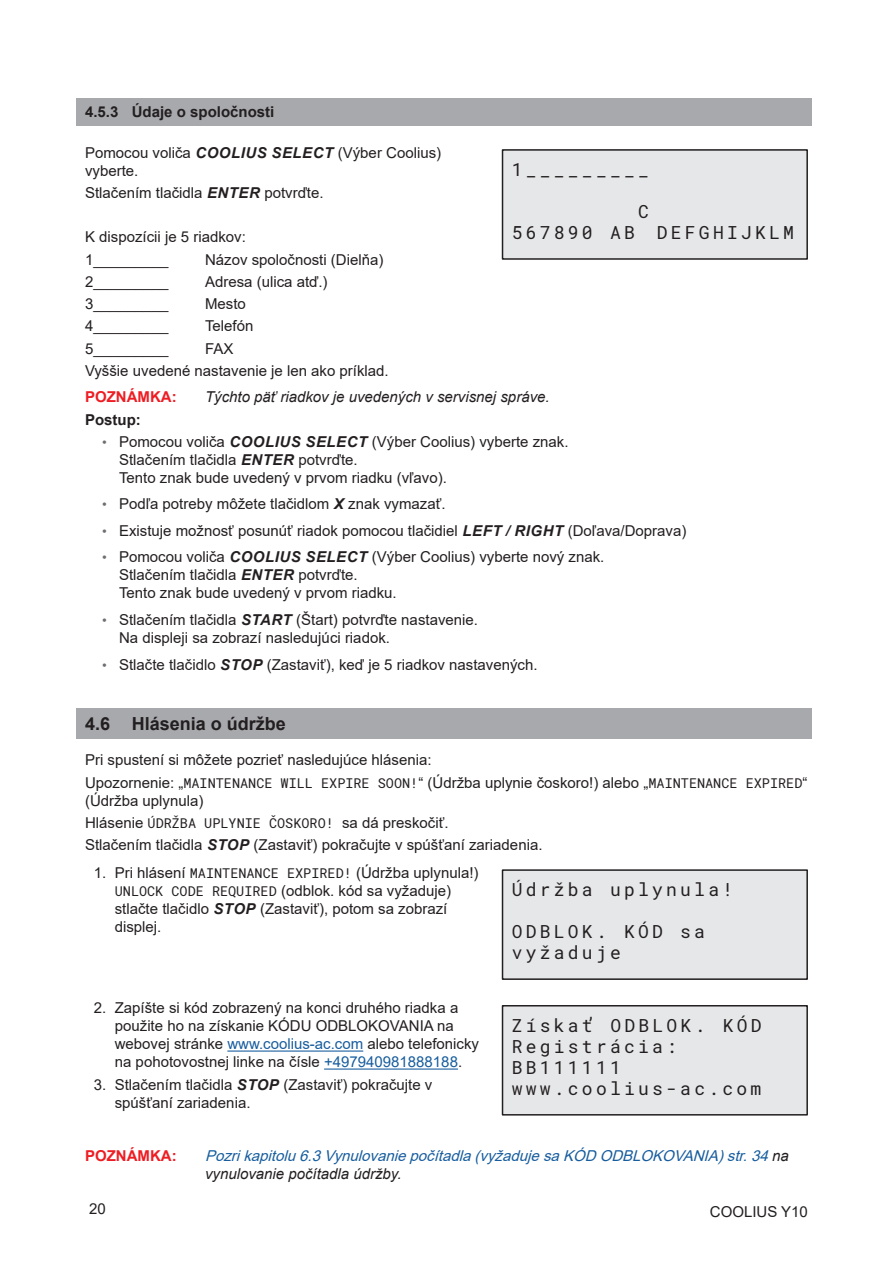
<style>
.page{position:relative;width:893px;height:1263px;background:#fff}
.page>*{position:absolute;margin:0;border:0;box-sizing:border-box;transform-origin:0 0}
.t1{font:18px/21px "Roboto Mono";letter-spacing:.18em;color:#231f20}
.t2{font:700 18px "Arial";color:#231f20}
.t3{font:15px/18px "Arial";color:#231f20}
.t4{font:italic 15px/18px "Arial";color:#175d9e}
.t5{font:italic 15px "Arial";color:#231f20}
.t6{font:700 15px "Arial";color:#231f20}
.t7{font:700 15px "Arial";color:#ee1d23}
.s1{font-weight:700;font-style:italic}
.s2{font-size:13.5px;color:#6c6e71}
.s3{font-family:"Roboto Mono";font-size:13.5px}
.s4{color:#175d9e}
.s5{color:#231f20}
</style>
<div class="page">
<div style="left:77px;top:98px;width:735px;height:28px;background:#a8a9ad"></div>
<div style="left:77px;top:709px;width:735px;height:30px;background:#a8a9ad"></div>
<hr style="left:227px;top:1050px;width:136px;height:1px;background:#175d9e">
<hr style="left:324px;top:1068px;width:134px;height:1px;background:#175d9e">
<div style="left:502px;top:150px;width:305px;height:109px;background:#e6e7e9"></div>
<div style="left:502px;top:149px;width:306px;height:111px;border:2px solid #231f20"></div>
<div style="left:502px;top:870px;width:305px;height:109px;background:#e6e7e9"></div>
<div style="left:502px;top:869px;width:306px;height:111px;border:2px solid #231f20"></div>
<div style="left:502px;top:1006px;width:305px;height:109px;background:#e6e7e9"></div>
<div style="left:502px;top:1005px;width:306px;height:110px;border:2px solid #231f20"></div>
<p class="t6" style="left:85px;top:101px;width:191px">4.5.3 Údaje o spoločnosti</p>
<p class="t3" style="left:85px;top:143px;width:358px">Pomocou voliča <span class="s1">COOLIUS SELECT</span> (Výber Coolius) vyberte.</p>
<p class="t3" style="left:85px;top:184px;width:240px">Stlačením tlačidla <span class="s1">ENTER</span> potvrďte.</p>
<p class="t3" style="left:85px;top:226px;width:162px;line-height:22.2px">K dispozícii je 5 riadkov:<br>1_________</p>
<p class="t3" style="left:205px;top:250px;width:180px">Názov spoločnosti (Dielňa)</p>
<p class="t1" style="left:512px;top:158px;width:139px">1_________</p>
<p class="t1" style="left:512px;top:200px;width:284px;text-indent:126px">C<br>567890 AB DEFGHIJKLM</p>
<p class="t3" style="left:85px;top:273px;width:85px">2_________</p>
<p class="t3" style="left:205px;top:273px;width:124px">Adresa (ulica atď.)</p>
<p class="t3" style="left:85px;top:295px;width:85px">3_________</p>
<p class="t3" style="left:205px;top:295px;width:42px">Mesto</p>
<p class="t3" style="left:85px;top:317px;width:85px">4_________</p>
<p class="t3" style="left:205px;top:317px;width:50px">Telefón</p>
<p class="t3" style="left:85px;top:339px;width:85px">5_________</p>
<p class="t3" style="left:85px;top:337px;width:305px;line-height:22.2px;text-indent:120px">FAX<br>Vyššie uvedené nastavenie je len ako príklad.</p>
<p class="t7" style="left:85px;top:387px;width:93px">POZNÁMKA:</p>
<p class="t5" style="left:205px;top:387px;width:346px">Týchto päť riadkov je uvedených v servisnej správe.</p>
<p class="t6" style="left:85px;top:409px;width:57px">Postup:</p>
<p class="t3" style="left:119px;top:433px;width:451px;text-indent:-17px"><span class="s2">•</span> Pomocou voliča <span class="s1">COOLIUS SELECT</span> (Výber Coolius) vyberte znak.<br>Stlačením tlačidla <span class="s1">ENTER</span> potvrďte.<br>Tento znak bude uvedený v prvom riadku (vľavo).</p>
<p class="t3" style="left:102px;top:495px;width:345px"><span class="s2">•</span> Podľa potreby môžete tlačidlom <span class="s1">X</span> znak vymazať.</p>
<p class="t3" style="left:102px;top:522px;width:586px"><span class="s2">•</span> Existuje možnosť posunúť riadok pomocou tlačidiel <span class="s1">LEFT / RIGHT</span> (Doľava/Doprava)</p>
<p class="t3" style="left:119px;top:548px;width:487px;text-indent:-17px"><span class="s2">•</span> Pomocou voliča <span class="s1">COOLIUS SELECT</span> (Výber Coolius) vyberte nový znak.<br>Stlačením tlačidla <span class="s1">ENTER</span> potvrďte.<br>Tento znak bude uvedený v prvom riadku.</p>
<p class="t3" style="left:119px;top:611px;width:360px;text-indent:-17px"><span class="s2">•</span> Stlačením tlačidla <span class="s1">START</span> (Štart) potvrďte nastavenie.<br>Na displeji sa zobrazí nasledujúci riadok.</p>
<p class="t3" style="left:102px;top:655px;width:437px"><span class="s2">•</span> Stlačte tlačidlo <span class="s1">STOP</span> (Zastaviť), keď je 5 riadkov nastavených.</p>
<p class="t2" style="left:85px;top:711px;width:202px">4.6 Hlásenia o údržbe</p>
<p class="t3" style="left:85px;top:749px;width:724px;line-height:22.2px">Pri spustení si môžete pozrieť nasledujúce hlásenia:<br>Upozornenie: „<span class="s3">MAINTENANCE WILL EXPIRE SOON!</span>“ (Údržba uplynie čoskoro!) alebo „<span class="s3">MAINTENANCE EXPIRED</span>“</p>
<p class="t3" style="left:85px;top:789px;width:459px;line-height:22.2px">(Údržba uplynula)<br>Hlásenie <span class="s3">ÚDRŽBA UPLYNIE ČOSKORO!</span> sa dá preskočiť.<br>Stlačením tlačidla <span class="s1">STOP</span> (Zastaviť) pokračujte v spúšťaní zariadenia.</p>
<p class="t3" style="left:115px;top:863px;width:365px;text-indent:-21px">1. Pri hlásení <span class="s3">MAINTENANCE EXPIRED!</span> (Údržba uplynula!)<br><span class="s3">UNLOCK CODE REQUIRED</span> (odblok. kód sa vyžaduje) stlačte tlačidlo <span class="s1">STOP</span> (Zastaviť), potom sa zobrazí displej.</p>
<p class="t1" style="left:512px;top:878px;width:223px">Údržba uplynula!</p>
<p class="t1" style="left:512px;top:920px;width:195px">ODBLOK. KÓD sa vyžaduje</p>
<p class="t3" style="left:115px;top:999px;width:366px;text-indent:-21px">2. Zapíšte si kód zobrazený na konci druhého riadka a použite ho na získanie KÓDU ODBLOKOVANIA na webovej stránke <span class="s4">www.coolius-ac.com</span> alebo telefonicky na pohotovostnej linke na čísle <span class="s4">+497940981888188</span>.</p>
<p class="t3" style="left:115px;top:1075px;width:319px;text-indent:-21px">3. Stlačením tlačidla <span class="s1">STOP</span> (Zastaviť) pokračujte v spúšťaní zariadenia.</p>
<p class="t7" style="left:85px;top:1145px;width:93px">POZNÁMKA:</p>
<p class="t4" style="left:205px;top:1146px;width:585px">Pozrikapitolu6.3Vynulovaniepočítadla(vyžadujesaKÓD ODBLOKOVANIA)str.34<span class="s5">n a vynulovanie počítadla údržby.</span></p>
<p class="t1" style="left:512px;top:1014px;width:251px">Získať ODBLOK. KÓD<br>Registrácia:<br>BB111111 www.coolius-ac.com</p>
<p class="t3" style="left:89px;top:1200px;width:18px">20</p>
<p class="t3" style="left:710px;top:1202px;width:100px">COOLIUS Y10</p>
</div>
